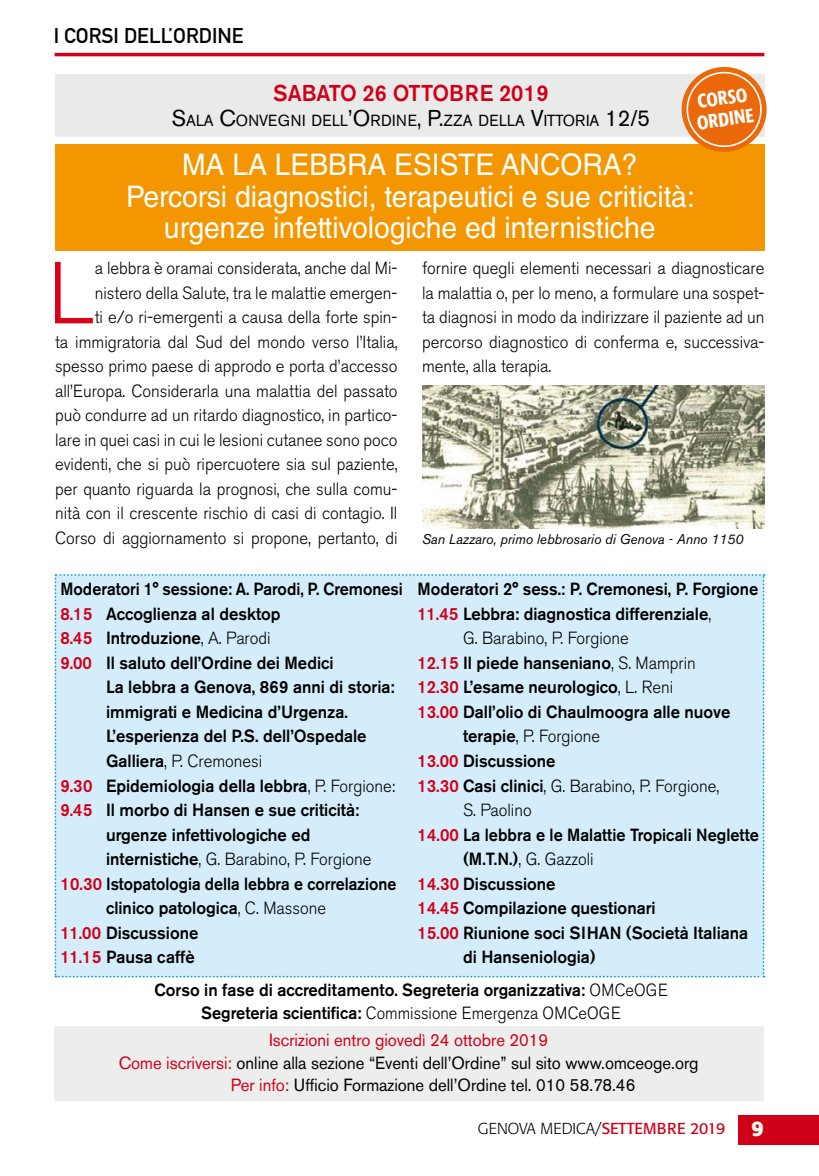
<style>
.page{position:relative;width:819px;height:1176px;background:#fff}
.page>*{position:absolute;margin:0;border:0;box-sizing:border-box;transform-origin:0 0}
.t1{font:300 86.98px "Akzidenz Grotesk BE";color:#da001a;scale:.95 1}
.t2{font:29.75px/31.5px "Helvetica LT Std";color:#fff;text-align:center;scale:.95 1}
.t3{font:500 22.75px "Akzidenz Grotesk BE";color:#d10019;scale:.95 1}
.t4{font:21px "DIN Mittelschrift Std";color:#000}
.t5{font:500 condensed 19.25px/21px "Formata";color:#fff;scale:.92 1}
.t6{font:300 17.5px/24.5px "Akzidenz Grotesk BE";color:#000;text-align:right;scale:.95 1}
.t7{font:500 17.5px/22.8px "Akzidenz Grotesk BE";color:#000;text-align:center;scale:.95 1}
.t8{font:17.5px "Akzidenz Grotesk BE";color:#000;scale:.95 1}
.t9{font:500 17.5px/24.5px "Akzidenz Grotesk BE";color:#000;scale:.92 1}
.t10{font:500 17.5px "Akzidenz Grotesk BE";color:#000;scale:.91 1}
.t11{font:500 17.5px "Akzidenz Grotesk BE";color:#000;scale:.93 1}
.t12{font:500 17.5px "Akzidenz Grotesk BE";color:#000;scale:.94 1}
.t13{font:17.5px "Akzidenz Grotesk BE";color:#d10019;scale:.95 1}
.t14{font:15.92px "Akzidenz Grotesk BE";letter-spacing:.02em;color:#000;scale:.95 1}
.t15{font:300 15.75px "Formata";color:#000}
.t16{font:italic 14px "Akzidenz Grotesk BE";color:#000;scale:.96 1}
.s1{font-size:22.75px}
.s2{color:#d10019}
.s3{font-weight:300}
.s4{font-weight:500}
.s5{font-weight:500;color:#d10019}
.s6{font-weight:400;color:#d10019}
.s7{font-weight:700;font-size:21px;color:#fffdf1}
</style>
<div class="page">
<div style="left:739px;top:1114px;width:80px;height:30px;background:#d10019"></div>
<hr style="left:55px;top:53px;width:709px;height:3px;background:#d10019">
<div style="left:55px;top:574px;width:709px;height:403px;background:#d5edfa"></div>
<div style="left:55px;top:74px;width:709px;height:63px;background:#e8ebe9"></div>
<div style="left:55px;top:144px;width:709px;height:107px;background:#f39600"></div>
<div style="left:54px;top:1026px;width:709px;height:75px;background:#eceded"></div>
<svg style="left:681px;top:66px;width:86px;height:89px"></svg>
<img style="left:422px;top:386px;width:342px;height:142px">
<p class="t4" style="left:54px;top:23px;width:191px">I CORSI DELL’ORDINE</p>
<h3 class="t3" style="left:273px;top:79px;width:291px">SABATO 26 OTTOBRE 2019</h3>
<p class="t14" style="left:172px;top:111px;width:505px"><span class="s1">S</span>ALA <span class="s1">C</span>ONVEGNI DELL<span class="s1">’O</span>RDINE<span class="s1">, P.</span>ZZA DELLA <span class="s1">V</span>ITTORIA <span class="s1">12/5</span></p>
<p class="t5" style="left:692px;top:92px;width:64px;rotate:-8deg">CORSO<br>ORDINE</p>
<h2 class="t2" style="left:126px;top:149px;width:600px">MA LA LEBBRA ESISTE ANCORA?<br>Percorsi diagnostici, terapeutici e sue criticità: urgenze infettivologiche ed internistiche</h2>
<p class="t6" style="left:55px;top:256px;width:362px">a lebbra è oramai considerata, anche dal Mi&shy;nistero della Salute, tra le malattie emergen-<br>ti e/o ri-emergenti a causa della forte spin-<br>ta immigratoria dal Sud del mondo verso l’Italia, spesso primo paese di approdo e porta d’accesso all’Europa. Considerarla una malattia del passato può condurre ad un ritardo diagnostico, in partico&shy;lare in quei casi in cui le lesioni cutanee sono poco evidenti, che si può ripercuotere sia sul paziente, per quanto riguarda la prognosi, che sulla comu&shy;nità con il crescente rischio di casi di contagio. Il Corso di aggiornamento si propone, pertanto, di</p>
<p class="t6" style="left:422px;top:256px;width:362px;text-align:justify">fornire quegli elementi necessari a diagnosticare la malattia o, per lo meno, a formulare una sospet&shy;ta diagnosi in modo da indirizzare il paziente ad un percorso diagnostico di conferma e, successiva&shy;mente, alla terapia.</p>
<h1 class="t1" style="left:48px;top:244px;width:50px">L</h1>
<p class="t16" style="left:422px;top:530px;width:336px">San Lazzaro, primo lebbrosario di Genova - Anno 1150</p>
<p class="t9" style="left:60px;top:577px;width:374px">Moderatori 1° sessione: A. Parodi, P. Cremonesi <span class="s2">8.15</span> Accoglienza al desktop<br><span class="s2">8.45</span> Introduzione<span class="s3">, A. Parodi<br></span><span class="s2">9.00</span> Il saluto dell’Ordine dei Medici</p>
<p class="t7" style="left:106px;top:676px;width:305px">La lebbra a Genova, 869 anni di storia:</p>
<p class="t7" style="left:106px;top:700px;width:256px">immigrati e Medicina d’Urgenza.</p>
<p class="t7" style="left:106px;top:725px;width:276px">L’esperienza del P.S. dell’Ospedale</p>
<p class="t6" style="left:106px;top:749px;width:166px"><span class="s4">Galliera</span>, P. Cremonesi</p>
<p class="t7" style="left:60px;top:774px;width:354px"><span class="s2">9.30</span> Epidemiologia della lebbra<span class="s3">, P. Forgione:</span></p>
<p class="t7" style="left:60px;top:798px;width:316px"><span class="s2">9.45</span> Il morbo di Hansen e sue criticità:</p>
<p class="t7" style="left:106px;top:823px;width:217px">urgenze infettivologiche ed</p>
<p class="t6" style="left:106px;top:847px;width:281px"><span class="s4">internistiche</span>, G. Barabino, P. Forgione</p>
<p class="t10" style="left:60px;top:872px;width:370px"><span class="s2">10.30</span> Istopatologia della lebbra e correlazione</p>
<p class="t7" style="left:106px;top:896px;width:233px">clinico patologica<span class="s3">, C. Massone</span></p>
<p class="t7" style="left:60px;top:921px;width:147px"><span class="s2">11.00</span> Discussione</p>
<p class="t7" style="left:60px;top:945px;width:143px"><span class="s2">11.15</span> Pausa caffè</p>
<p class="t12" style="left:417px;top:578px;width:364px">Moderatori 2° sess.: P. Cremonesi, P. Forgione</p>
<p class="t7" style="left:417px;top:602px;width:310px"><span class="s2">11.45</span> Lebbra: diagnostica differenziale<span class="s3">,</span></p>
<p class="t6" style="left:463px;top:626px;width:176px">G. Barabino, P. Forgione</p>
<p class="t7" style="left:417px;top:651px;width:294px"><span class="s2">12.15</span> Il piede hanseniano<span class="s3">, S. Mamprin</span></p>
<p class="t7" style="left:417px;top:676px;width:271px"><span class="s2">12.30</span> L’esame neurologico<span class="s3">, L. Reni</span></p>
<p class="t7" style="left:417px;top:700px;width:331px"><span class="s2">13.00</span> Dall’olio di Chaulmoogra alle nuove</p>
<p class="t6" style="left:463px;top:724px;width:146px"><span class="s4">terapie</span>, P. Forgione</p>
<p class="t7" style="left:417px;top:749px;width:147px"><span class="s2">13.00</span> Discussione</p>
<p class="t6" style="left:417px;top:773px;width:319px"><span class="s5">13.30</span> <span class="s4">Casi clinici</span>, G. Barabino, P. Forgione,</p>
<p class="t6" style="left:463px;top:798px;width:74px">S. Paolino</p>
<p class="t11" style="left:417px;top:823px;width:368px"><span class="s2">14.00</span> La lebbra e le Malattie Tropicali Neglette</p>
<p class="t6" style="left:463px;top:847px;width:139px"><span class="s4">(M.T.N.)</span>, G. Gazzoli</p>
<p class="t7" style="left:417px;top:872px;width:147px"><span class="s2">14.30</span> Discussione</p>
<p class="t7" style="left:417px;top:896px;width:252px"><span class="s2">14.45</span> Compilazione questionari</p>
<p class="t7" style="left:417px;top:921px;width:349px"><span class="s2">15.00</span> Riunione soci SIHAN (Società Italiana</p>
<p class="t7" style="left:463px;top:945px;width:141px">di Hanseniologia)</p>
<p class="t7" style="left:154px;top:978px;width:542px">Corso in fase di accreditamento. Segreteria organizzativa: <span class="s3">OMCeOGE<br></span>Segreteria scientifica: <span class="s3">Commissione Emergenza OMCeOGE</span></p>
<p class="t13" style="left:269px;top:1029px;width:295px">Iscrizioni entro giovedì 24 ottobre 2019</p>
<p class="t8" style="left:119px;top:1052px;width:611px"><span class="s2">Come iscriversi:</span> online alla sezione “Eventi dell’Ordine” sul sito www.omceoge.org</p>
<p class="t8" style="left:231px;top:1075px;width:427px"><span class="s2">Per info:</span> Ufficio Formazione dell’Ordine tel. 010 58.78.46</p>
<p class="t15" style="left:478px;top:1119px;width:287px">GENOVA MEDICA/<span class="s6">SETTEMBRE 2019</span> <span class="s7">9</span></p>
</div>
